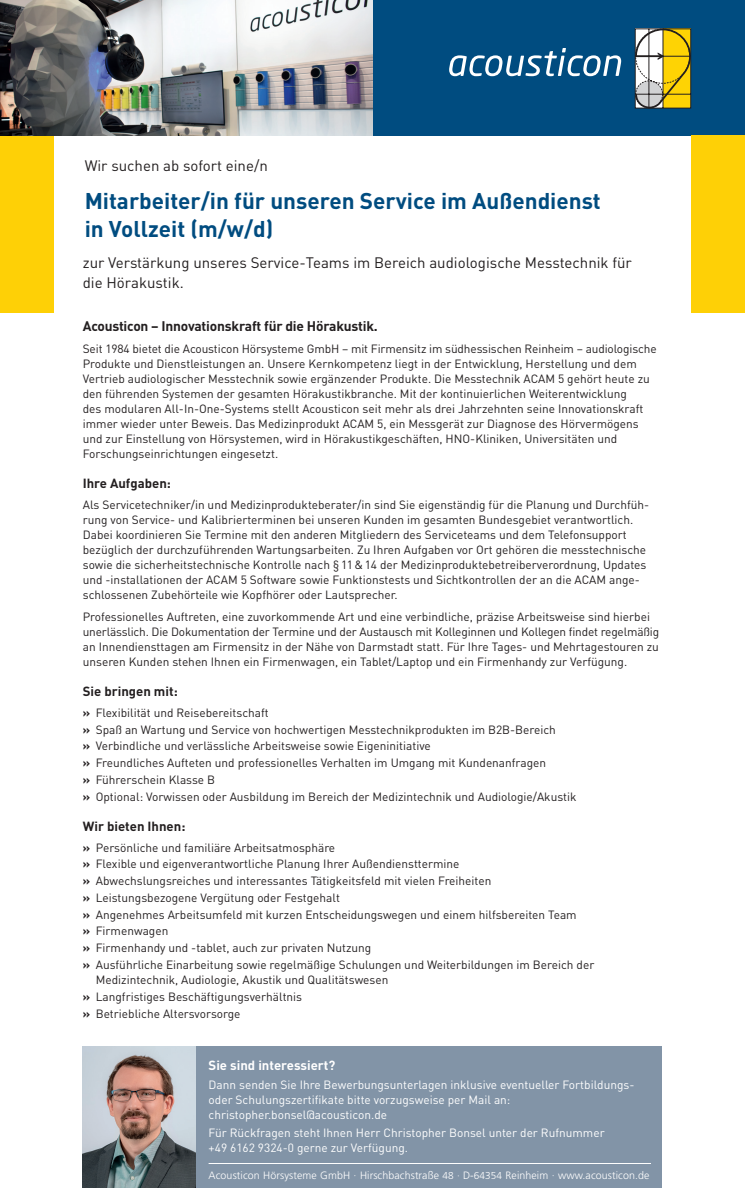
<style>
.page{position:relative;width:745px;height:1188px;background:#fff}
.page>*{position:absolute;margin:0;border:0;box-sizing:border-box;transform-origin:0 0}
.t1{font:700 22.5px/27.5px "DINOT";color:#004c80}
.t2{font:15px/20px "DINOT";color:#231f20}
.t3{font:700 13.75px "DINOT";letter-spacing:-.015em;color:#231f20}
.t4{font:700 13.12px "DINOT";color:#231f20}
.t5{font:700 13.12px "DINOT";color:#fff}
.t6{font:11.88px/15px "DINOT";color:#231f20}
.t7{font:11.88px/15px "DINOT";color:#fff}
.t8{font:300 10.62px "Frutiger";letter-spacing:.01em;color:#fff}
.s1{font-weight:700}
.s2{font-size:10px}
</style>
<div class="page">
<div style="left:0;top:0;width:744px;height:135px;background:#004c80"></div>
<div style="left:83px;top:1046px;width:578px;height:141px;background:#8294a7"></div>
<div style="left:0;top:135px;width:53px;height:177px;background:#fed006"></div>
<div style="left:691px;top:135px;width:53px;height:177px;background:#fed006"></div>
<svg style="left:449px;top:48px;width:171px;height:28px"></svg>
<svg style="left:634px;top:28px;width:56px;height:80px;background:#cfbd68"></svg>
<hr style="left:208px;top:1162px;width:442px;height:1px;background:#fff">
<img style="left:0;top:0;width:372px;height:135px">
<img style="left:83px;top:1046px;width:112px;height:141px">
<p class="t2" style="left:85px;top:155px;width:184px">Wir suchen ab sofort eine/n</p>
<h1 class="t1" style="left:85px;top:186px;width:517px">Mitarbeiter/in für unseren Service im Außendienst in Vollzeit (m/w/d)</h1>
<p class="t2" style="left:83px;top:252px;width:550px">zur Verstärkung unseres Service-Teams im Bereich audiologische Messtechnik für die Hörakustik.</p>
<p class="t3" style="left:83px;top:316px;width:296px">Acousticon – Innovationskraft für die Hörakustik.</p>
<p class="t6" style="left:83px;top:341px;width:575px">Seit 1984 bietet die Acousticon Hörsysteme GmbH – mit Firmensitz im südhessischen Reinheim – audiologische Produkte und Dienstleistungen an. Unsere Kernkompetenz liegt in der Entwicklung, Herstellung und dem Vertrieb audiologischer Messtechnik sowie ergänzender Produkte. Die Messtechnik ACAM 5 gehört heute zu den führenden Systemen der gesamten Hörakustikbranche. Mit der kontinuierlichen Weiterentwicklung<br>des modularen All-In-One-Systems stellt Acousticon seit mehr als drei Jahrzehnten seine Innovationskraft immer wieder unter Beweis. Das Medizinprodukt ACAM 5, ein Messgerät zur Diagnose des Hörvermögens und zur Einstellung von Hörsystemen, wird in Hörakustikgeschäften, HNO-Kliniken, Universitäten und Forschungseinrichtungen eingesetzt.</p>
<p class="t4" style="left:83px;top:474px;width:90px">Ihre Aufgaben:</p>
<p class="t6" style="left:83px;top:496px;width:567px">Als Servicetechniker/in und Medizinprodukteberater/in sind Sie eigenständig für die Planung und Durchfüh&shy;rung von Service- und Kalibrierterminen bei unseren Kunden im gesamten Bundesgebiet verantwortlich.<br>Dabei koordinieren Sie Termine mit den anderen Mitgliedern des Serviceteams und dem Telefonsupport bezüglich der durchzuführenden Wartungsarbeiten. Zu Ihren Aufgaben vor Ort gehören die messtechnische sowie die sicherheitstechnische Kontrolle nach §11&amp;14 der Medizinproduktebetreiberverordnung, Updates und -installationen der ACAM 5 Software sowie Funktionstests und Sichtkontrollen der an die ACAM ange&shy;schlossenen Zubehörteile wie Kopfhörer oder Lautsprecher.</p>
<p class="t6" style="left:83px;top:608px;width:577px">Professionelles Auftreten, eine zuvorkommende Art und eine verbindliche, präzise Arbeitsweise sind hierbei unerlässlich. Die Dokumentation der Termine und der Austausch mit Kolleginnen und Kollegen findet regelmäßig an Innendiensttagen am Firmensitz in der Nähe von Darmstadt statt. Für Ihre Tages- und Mehrtagestouren zu unseren Kunden stehen Ihnen ein Firmenwagen, ein Tablet/Laptop und ein Firmenhandy zur Verfügung.</p>
<p class="t4" style="left:83px;top:682px;width:96px">Sie bringen mit:</p>
<p class="t6" style="left:83px;top:703px;width:495px;line-height:16.8px"><span class="s1">»</span> Flexibilität und Reisebereitschaft<br><span class="s1">»</span> Spaß an Wartung und Service von hochwertigen Messtechnikprodukten im B2B-Bereich<br><span class="s1">»</span> Verbindliche und verlässliche Arbeitsweise sowie Eigeninitiative<br><span class="s1">»</span> Freundliches Aufteten und professionelles Verhalten im Umgang mit Kundenanfragen<br><span class="s1">»</span> Führerschein Klasse B<br><span class="s1">»</span> Optional: Vorwissen oder Ausbildung im Bereich der Medizintechnik und Audiologie/Akustik</p>
<p class="t4" style="left:83px;top:817px;width:104px">Wir bieten Ihnen:</p>
<p class="t6" style="left:83px;top:838px;width:512px;line-height:16.8px"><span class="s1">»</span> Persönliche und familiäre Arbeitsatmosphäre<br><span class="s1">»</span> Flexible und eigenverantwortliche Planung Ihrer Außendiensttermine<br><span class="s1">»</span> Abwechslungsreiches und interessantes Tätigkeitsfeld mit vielen Freiheiten<br><span class="s1">»</span> Leistungsbezogene Vergütung oder Festgehalt<br><span class="s1">»</span> Angenehmes Arbeitsumfeld mit kurzen Entscheidungswegen und einem hilfsbereiten Team<br><span class="s1">»</span> Firmenwagen<br><span class="s1">»</span> Firmenhandy und -tablet, auch zur privaten Nutzung<br><span class="s1">»</span> Ausführliche Einarbeitung sowie regelmäßige Schulungen und Weiterbildungen im Bereich der</p>
<p class="t6" style="left:83px;top:970px;width:307px;line-height:16.8px;text-indent:13px">Medizintechnik, Audiologie, Akustik und Qualitätswesen <span class="s1">»</span> Langfristiges Beschäftigungsverhältnis<br><span class="s1">»</span> Betriebliche Altersvorsorge</p>
<p class="t5" style="left:208px;top:1056px;width:128px">Sie sind interessiert?</p>
<p class="t7" style="left:208px;top:1076px;width:427px">Dann senden Sie Ihre Bewerbungsunterlagen inklusive eventueller Fortbildungs&shy;oder Schulungszertifikate bitte vorzugsweise per Mail an: christopher.bonsel@acousticon.de</p>
<p class="t7" style="left:208px;top:1124px;width:397px">Für Rückfragen steht Ihnen Herr Christopher Bonsel unter der Rufnummer +49 6162 9324-0 gerne zur Verfügung.</p>
<p class="t8" style="left:208px;top:1168px;width:442px">Acousticon Hörsysteme GmbH · Hirschbachstraße <span class="s2">48 ·</span> D-<span class="s2">64354</span> Reinheim · www.acousticon.de</p>
</div>
